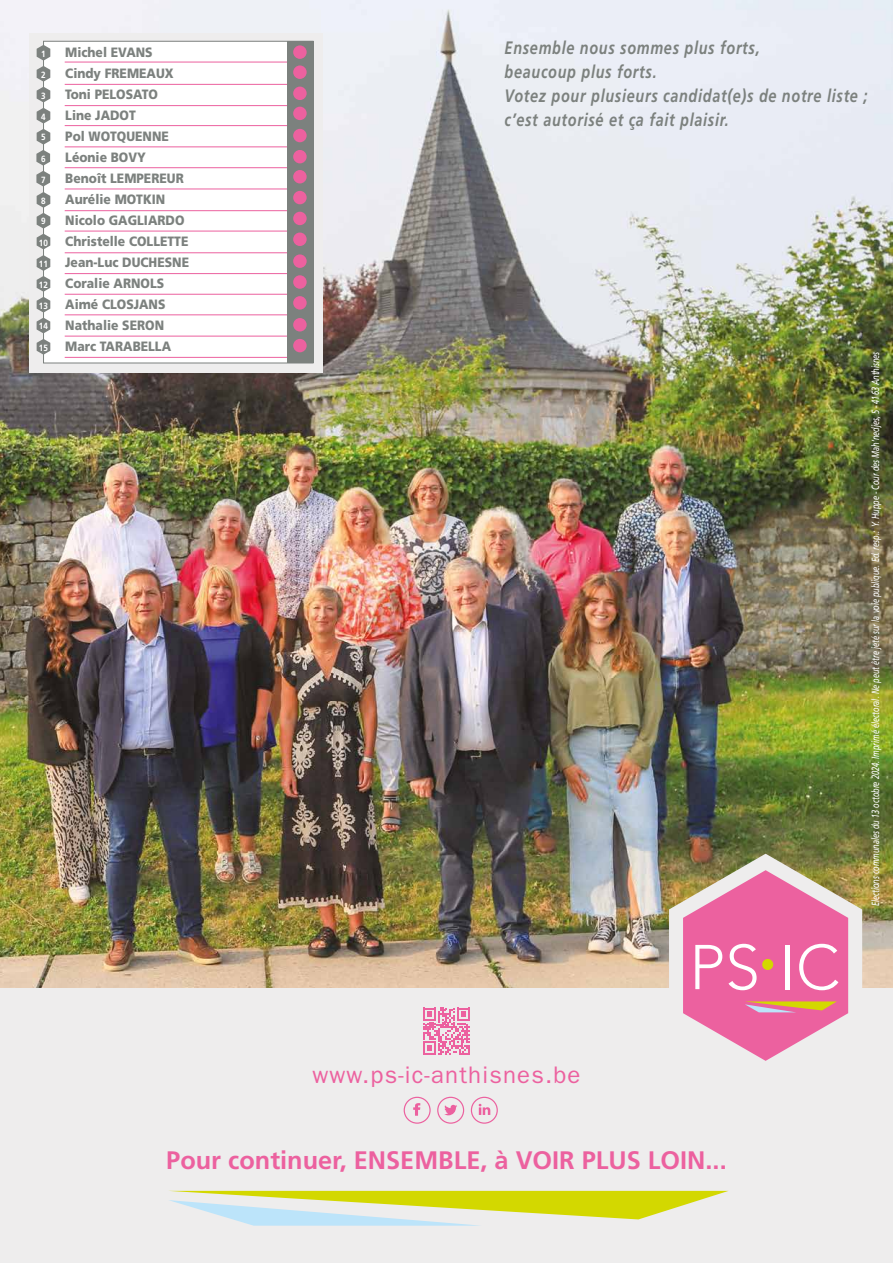
<style>
.page{position:relative;width:893px;height:1263px;background:#fff}
.page>*{position:absolute;margin:0;border:0;box-sizing:border-box;transform-origin:0 0}
.t1{font:300 62.55px "Avenir LT Std";color:#fff}
.t2{font:700 25.35px "Frutiger LT Std";color:#ec619f}
.t3{font:24px "ITC Franklin Gothic Std";letter-spacing:.05em;color:#ec619f}
.t4{font:italic 700 18px/24px "Frutiger LT Com";letter-spacing:.05em;color:#7c817e;scale:.8 1}
.t5{font:900 13.5px/21px "Frutiger LT Com";color:#7c817e;scale:.9 1}
.t6{font:italic 10.5px "Frutiger LT Com";color:#fff;scale:.7 1}
.t7{font:700 9px "Frutiger LT Com";color:#fff;scale:.9 1}
</style>
<div class="page">
<img style="left:0;top:0;width:893px;height:989px">
<div style="left:0;top:989px;width:893px;height:274px;background:#eeeded"></div>
<svg style="left:669px;top:854px;width:193px;height:207px;background:#df8da6"></svg>
<svg style="left:169px;top:1191px;width:559px;height:35px"></svg>
<div style="left:30px;top:33px;width:293px;height:339px;background:#eeeded"></div>
<div style="left:43px;top:41px;width:270px;height:322px;background:#fff;border:1px solid #7c817e"></div>
<svg style="left:36px;top:108px;width:14px;height:141px"></svg>
<svg style="left:37px;top:255px;width:13px;height:78px"></svg>
<svg style="left:37px;top:339px;width:13px;height:16px"></svg>
<svg style="left:37px;top:45px;width:13px;height:57px"></svg>
<hr style="left:65px;top:62px;width:224px;height:1px;background:#ec619f">
<hr style="left:65px;top:125px;width:224px;height:1px;background:#ec619f">
<hr style="left:65px;top:147px;width:224px;height:1px;background:#ec619f">
<hr style="left:65px;top:167px;width:224px;height:1px;background:#ec619f">
<hr style="left:65px;top:189px;width:224px;height:1px;background:#ec619f">
<hr style="left:65px;top:210px;width:224px;height:1px;background:#ec619f">
<hr style="left:65px;top:231px;width:224px;height:1px;background:#ec619f">
<hr style="left:65px;top:253px;width:224px;height:1px;background:#ec619f">
<hr style="left:65px;top:273px;width:224px;height:1px;background:#ec619f">
<hr style="left:65px;top:294px;width:224px;height:1px;background:#ec619f">
<hr style="left:65px;top:315px;width:224px;height:1px;background:#ec619f">
<hr style="left:65px;top:336px;width:224px;height:1px;background:#ec619f">
<hr style="left:65px;top:357px;width:224px;height:1px;background:#ec619f">
<hr style="left:65px;top:84px;width:224px;height:1px;background:#ec619f">
<hr style="left:65px;top:105px;width:224px;height:1px;background:#ec619f">
<div style="left:287px;top:41px;width:27px;height:322px;background:#7c817e"></div>
<div style="left:293px;top:45px;width:14px;height:14px;background:#ec619f;border-radius:50%"></div>
<div style="left:293px;top:65px;width:14px;height:14px;background:#ec619f;border-radius:50%"></div>
<div style="left:293px;top:87px;width:14px;height:13px;background:#ec619f;border-radius:50%"></div>
<div style="left:293px;top:107px;width:14px;height:13px;background:#ec619f;border-radius:50%"></div>
<div style="left:293px;top:129px;width:14px;height:13px;background:#ec619f;border-radius:50%"></div>
<div style="left:293px;top:150px;width:14px;height:13px;background:#ec619f;border-radius:50%"></div>
<div style="left:293px;top:170px;width:14px;height:13px;background:#ec619f;border-radius:50%"></div>
<div style="left:293px;top:191px;width:14px;height:13px;background:#ec619f;border-radius:50%"></div>
<div style="left:293px;top:212px;width:14px;height:13px;background:#ec619f;border-radius:50%"></div>
<div style="left:293px;top:233px;width:14px;height:13px;background:#ec619f;border-radius:50%"></div>
<div style="left:293px;top:254px;width:14px;height:14px;background:#ec619f;border-radius:50%"></div>
<div style="left:293px;top:275px;width:14px;height:14px;background:#ec619f;border-radius:50%"></div>
<div style="left:293px;top:296px;width:14px;height:14px;background:#ec619f;border-radius:50%"></div>
<div style="left:293px;top:318px;width:14px;height:13px;background:#ec619f;border-radius:50%"></div>
<div style="left:293px;top:339px;width:14px;height:13px;background:#ec619f;border-radius:50%"></div>
<svg style="left:423px;top:1007px;width:47px;height:47px"></svg>
<div style="left:437px;top:1097px;width:27px;height:27px;border:1px solid #ec619f;border-radius:50%"></div>
<div style="left:471px;top:1097px;width:27px;height:27px;border:1px solid #ec619f;border-radius:50%"></div>
<div style="left:404px;top:1097px;width:27px;height:27px;border:1px solid #ec619f;border-radius:50%"></div>
<svg style="left:479px;top:1104px;width:11px;height:11px"></svg>
<svg style="left:444px;top:1105px;width:13px;height:10px"></svg>
<svg style="left:413px;top:1103px;width:7px;height:13px"></svg>
<p class="t7" style="left:41px;top:48px;width:7px">1</p>
<p class="t7" style="left:41px;top:69px;width:7px">2</p>
<p class="t7" style="left:41px;top:90px;width:7px">3</p>
<p class="t7" style="left:41px;top:111px;width:7px">4</p>
<p class="t7" style="left:41px;top:132px;width:7px">5</p>
<p class="t7" style="left:41px;top:153px;width:7px">6</p>
<p class="t7" style="left:41px;top:174px;width:7px">7</p>
<p class="t7" style="left:41px;top:195px;width:7px">8</p>
<p class="t7" style="left:41px;top:216px;width:7px">9</p>
<p class="t7" style="left:39px;top:237px;width:12px">10</p>
<p class="t7" style="left:39px;top:259px;width:12px">11</p>
<p class="t7" style="left:39px;top:279px;width:12px">12</p>
<p class="t7" style="left:39px;top:300px;width:12px">13</p>
<p class="t7" style="left:39px;top:321px;width:12px">14</p>
<p class="t7" style="left:39px;top:342px;width:12px">15</p>
<p class="t5" style="left:65px;top:41px;width:139px">Michel EVANS<br>Cindy FREMEAUX<br>Toni PELOSATO<br>Line JADOT<br>Pol WOTQUENNE<br>Léonie BOVY<br>Benoît LEMPEREUR<br>Aurélie MOTKIN<br>Nicolo GAGLIARDO<br>Christelle COLLETTE<br>Jean-Luc DUCHESNE<br>Coralie ARNOLS<br>Aimé CLOSJANS<br>Nathalie SERON<br>Marc TARABELLA</p>
<h3 class="t4" style="left:505px;top:36px;width:455px">Ensemble nous sommes plus forts,<br>beaucoup plus forts.<br>Votez pour plusieurs candidat(e)s de notre liste ; c’est autorisé et ça fait plaisir.</h3>
<h1 class="t1" style="left:689px;top:931px;width:152px">PS IC</h1>
<p class="t6" style="left:869px;top:906px;width:794px;rotate:-90deg">Elections communales du 13 octobre 2024. Imprimé électoral. Ne peut être jeté sur la voie publique. Ed. resp.: Y. Huppe - Cour des Mah’nedjes, 5 - 4163 Anthisnes</p>
<h3 class="t3" style="left:312px;top:1061px;width:270px">www.ps-ic-anthisnes.be</h3>
<h2 class="t2" style="left:166px;top:1145px;width:562px">Pour continuer, ENSEMBLE, à VOIR PLUS LOIN...</h2>
</div>
